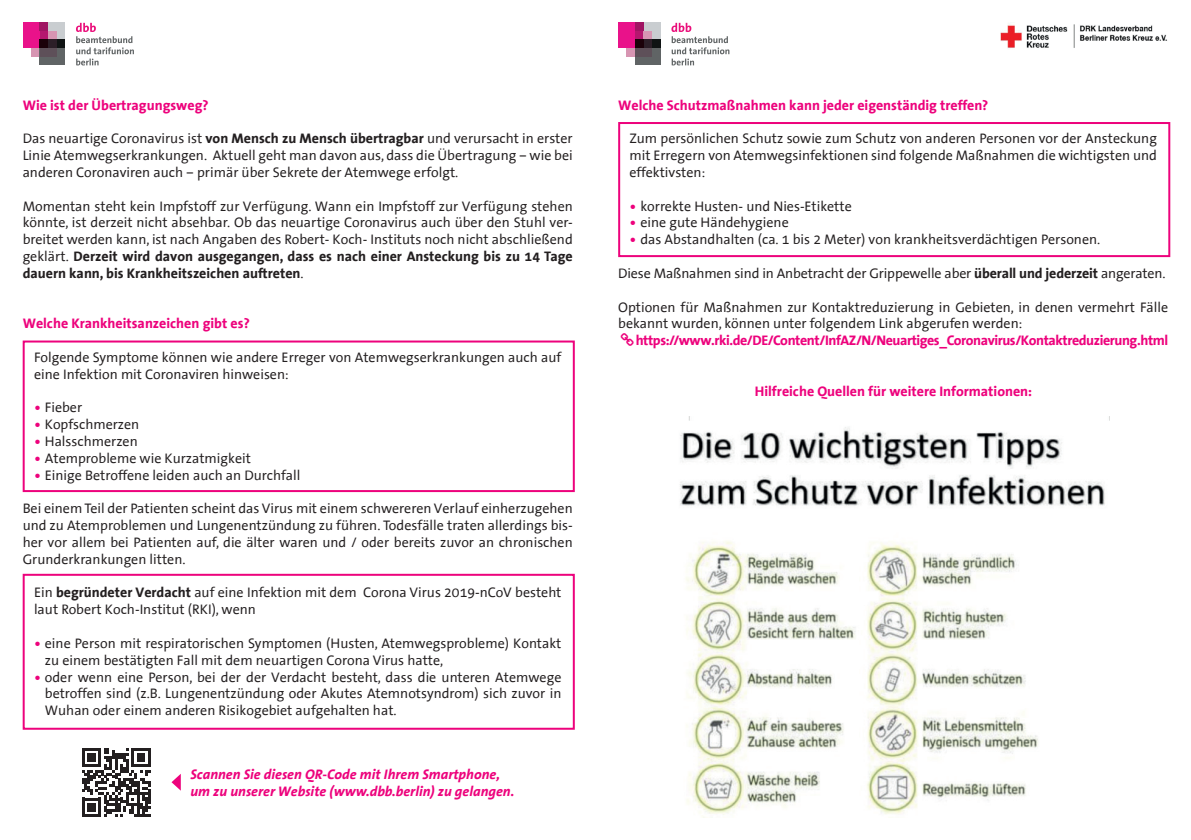
<style>
.page{position:relative;width:1191px;height:840px;background:#fff}
.page>*{position:absolute;margin:0;border:0;box-sizing:border-box;transform-origin:0 0}
.t1{font:14px/16.8px "The Sans Office";color:#231f20;text-align:justify}
.t2{font:700 14px "The Sans Office";color:#ed027c}
.t3{font:italic 700 14px/16.8px "The Sans Office";color:#ed027c}
.t4{font:700 14px "The Sans Office";letter-spacing:-.03em;color:#ed027c}
.s1{font-weight:700}
.s2{font-weight:700;color:#ed027c}
</style>
<div class="page">
<div style="left:23px;top:573px;width:552px;height:156px;border:2px solid #ed027c"></div>
<div style="left:618px;top:122px;width:552px;height:135px;border:2px solid #ed027c"></div>
<div style="left:23px;top:340px;width:552px;height:152px;border:2px solid #ed027c"></div>
<img style="left:680px;top:416px;width:425px;height:400px">
<svg style="left:82px;top:748px;width:69px;height:68px"></svg>
<svg style="left:171px;top:774px;width:10px;height:16px"></svg>
<div style="left:31px;top:48px;width:9px;height:8px;background:#d795b2"></div>
<div style="left:48px;top:23px;width:17px;height:17px;background:#c9cdd0"></div>
<div style="left:40px;top:48px;width:25px;height:17px;background:#606465"></div>
<div style="left:40px;top:31px;width:8px;height:9px;background:#b5176f"></div>
<div style="left:23px;top:23px;width:17px;height:25px;background:#e9128a"></div>
<div style="left:40px;top:23px;width:8px;height:8px;background:#a01563"></div>
<div style="left:48px;top:31px;width:8px;height:9px;background:#d795b2"></div>
<div style="left:56px;top:40px;width:9px;height:8px;background:#0f1313"></div>
<div style="left:48px;top:40px;width:8px;height:8px;background:#2c1f28"></div>
<div style="left:40px;top:40px;width:8px;height:8px;background:#1b0109"></div>
<div style="left:40px;top:48px;width:16px;height:8px;background:#5e5059"></div>
<svg style="left:76px;top:23px;width:58px;height:42px"></svg>
<div style="left:626px;top:48px;width:9px;height:8px;background:#d795b2"></div>
<div style="left:643px;top:23px;width:17px;height:17px;background:#c9cdd0"></div>
<div style="left:635px;top:48px;width:25px;height:17px;background:#606465"></div>
<div style="left:635px;top:31px;width:8px;height:9px;background:#b5176f"></div>
<div style="left:618px;top:23px;width:17px;height:25px;background:#e9128a"></div>
<div style="left:635px;top:23px;width:8px;height:8px;background:#a01563"></div>
<div style="left:643px;top:31px;width:9px;height:9px;background:#d795b2"></div>
<div style="left:651px;top:40px;width:9px;height:8px;background:#0f1313"></div>
<div style="left:643px;top:40px;width:9px;height:8px;background:#2c1f28"></div>
<div style="left:635px;top:40px;width:8px;height:8px;background:#1b0109"></div>
<div style="left:635px;top:48px;width:17px;height:8px;background:#5e5059"></div>
<svg style="left:671px;top:23px;width:58px;height:42px"></svg>
<img style="left:1000px;top:23px;width:167px;height:25px">
<p class="t2" style="left:23px;top:97px;width:187px">Wie ist der Übertragungsweg?</p>
<p class="t1" style="left:23px;top:131px;width:551px">Das neuartige Coronavirus ist <span class="s1">von Mensch zu Mensch übertragbar</span> und verursacht in erster Linie Atemwegserkrankungen. Aktuell geht man davon aus, dass die Übertragung – wie bei anderen Coronaviren auch – primär über Sekrete der Atemwege erfolgt.</p>
<p class="t1" style="left:23px;top:198px;width:551px">Momentan steht kein Impfstoff zur Verfügung. Wann ein Impfstoff zur Verfügung stehen könnte, ist derzeit nicht absehbar. Ob das neuartige Coronavirus auch über den Stuhl ver&shy;breitet werden kann, ist nach Angaben des Robert- Koch- Instituts noch nicht abschließend geklärt. <span class="s1">Derzeit wird davon ausgegangen, dass es nach einer Ansteckung bis zu 14 Tage dauern kann, bis Krankheitszeichen auftreten</span>.</p>
<p class="t2" style="left:23px;top:316px;width:229px">Welche Krankheitsanzeichen gibt es?</p>
<p class="t1" style="left:34px;top:349px;width:529px">Folgende Symptome können wie andere Erreger von Atemwegserkrankungen auch auf eine Infektion mit Coronaviren hinweisen:</p>
<p class="t1" style="left:34px;top:399px;width:50px"><span class="s2">•</span> Fieber</p>
<p class="t1" style="left:34px;top:416px;width:107px"><span class="s2">•</span> Kopfschmerzen</p>
<p class="t1" style="left:34px;top:433px;width:105px"><span class="s2">•</span> Halsschmerzen</p>
<p class="t1" style="left:34px;top:450px;width:218px"><span class="s2">•</span> Atemprobleme wie Kurzatmigkeit</p>
<p class="t1" style="left:34px;top:467px;width:268px"><span class="s2">•</span> Einige Betroffene leiden auch an Durchfall</p>
<p class="t1" style="left:23px;top:500px;width:551px">Bei einem Teil der Patienten scheint das Virus mit einem schwereren Verlauf einherzugehen und zu Atemproblemen und Lungenentzündung zu führen. Todesfälle traten allerdings bis&shy;her vor allem bei Patienten auf, die älter waren und / oder bereits zuvor an chronischen Grunderkrankungen litten.</p>
<p class="t1" style="left:34px;top:584px;width:529px">Ein <span class="s1">begründeter Verdacht</span> auf eine Infektion mit dem Corona Virus 2019-nCoV besteht laut Robert Koch-Institut (RKI), wenn</p>
<p class="t1" style="left:45px;top:635px;width:518px;text-indent:-11px"><span class="s2">•</span> eine Person mit respiratorischen Symptomen (Husten, Atemwegsprobleme) Kontakt zu einem bestätigten Fall mit dem neuartigen Corona Virus hatte,</p>
<p class="t1" style="left:45px;top:668px;width:518px;text-indent:-11px"><span class="s2">•</span> oder wenn eine Person, bei der der Verdacht besteht, dass die unteren Atemwege betroffen sind (z.B. Lungenentzündung oder Akutes Atemnotsyndrom) sich zuvor in Wuhan oder einem anderen Risikogebiet aufgehalten hat.</p>
<p class="t3" style="left:190px;top:765px;width:325px">Scannen Sie diesen QR-Code mit Ihrem Smartphone, um zu unserer Website (www.dbb.berlin) zu gelangen.</p>
<p class="t2" style="left:618px;top:97px;width:372px">Welche Schutzmaßnahmen kann jeder eigenständig treffen?</p>
<p class="t1" style="left:629px;top:131px;width:529px">Zum persönlichen Schutz sowie zum Schutz von anderen Personen vor der Ansteckung mit Erregern von Atemwegsinfektionen sind folgende Maßnahmen die wichtigsten und effektivsten:</p>
<p class="t1" style="left:629px;top:198px;width:224px"><span class="s2">•</span> korrekte Husten- und Nies-Etikette</p>
<p class="t1" style="left:629px;top:215px;width:161px"><span class="s2">•</span> eine gute Händehygiene</p>
<p class="t1" style="left:629px;top:231px;width:472px"><span class="s2">•</span> das Abstandhalten (ca. 1 bis 2 Meter) von krankheitsverdächtigen Personen.</p>
<p class="t1" style="left:618px;top:265px;width:549px">Diese Maßnahmen sind in Anbetracht der Grippewelle aber <span class="s1">überall und jederzeit</span> angeraten.</p>
<p class="t1" style="left:618px;top:299px;width:551px">Optionen für Maßnahmen zur Kontaktreduzierung in Gebieten, in denen vermehrt Fälle bekannt wurden, können unter folgendem Link abgerufen werden:</p>
<p class="t4" style="left:635px;top:333px;width:534px">https://www.rki.de/DE/Content/InfAZ/N/Neuartiges_Coronavirus/Kontaktreduzierung.html</p>
<p class="t2" style="left:755px;top:383px;width:279px">Hilfreiche Quellen für weitere Informationen:</p>
</div>
